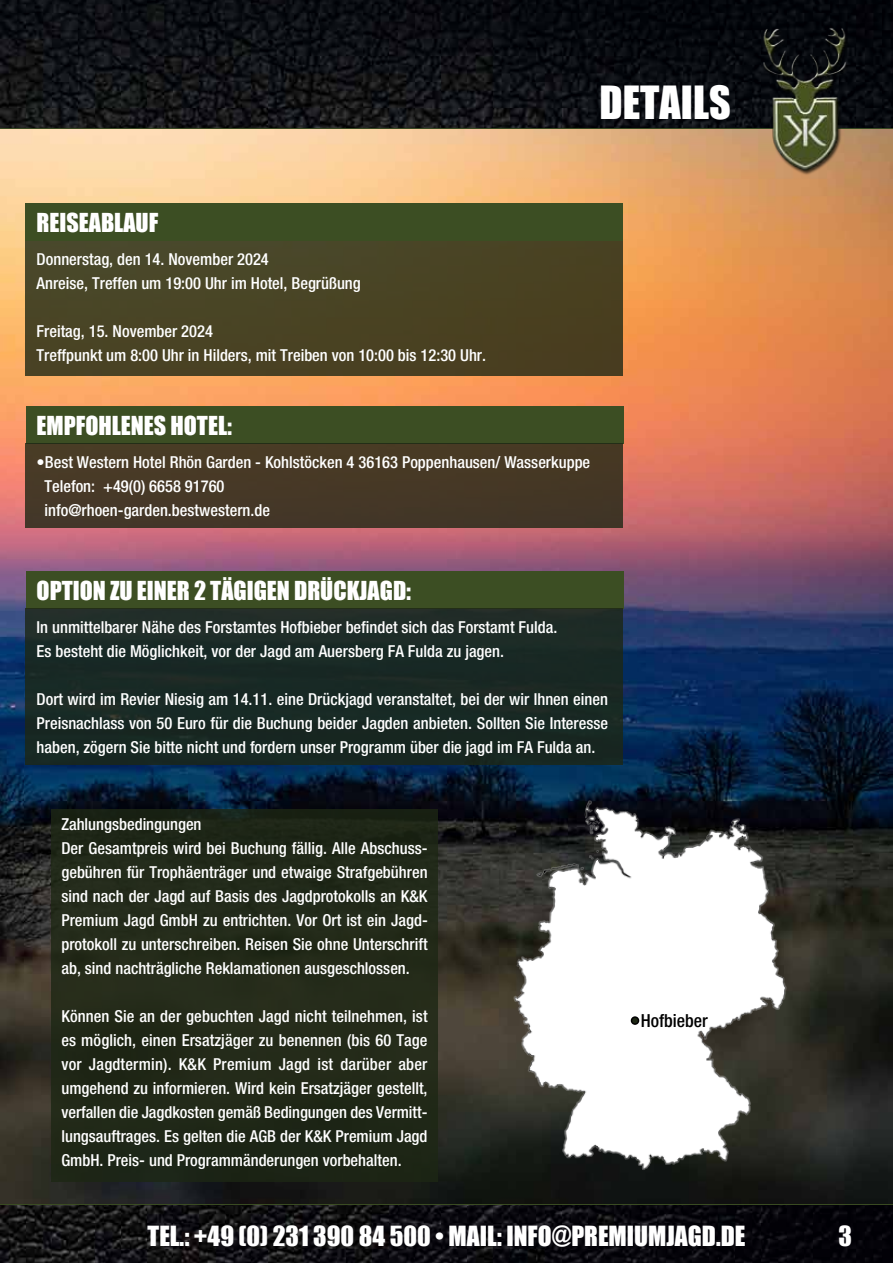
<style>
.page{position:relative;width:893px;height:1263px;background:#fff}
.page>*{position:absolute;margin:0;border:0;box-sizing:border-box;transform-origin:0 0}
.t1{font:42px "Impact";color:#fff}
.t2{font:25.5px "Impact";color:#fff}
.t3{font:24px "Impact";color:#fff}
.t4{font:500 condensed 18px "Helvetica Neue LT Std";color:#000}
.t5{font:500 condensed 16.5px/24px "Helvetica Neue LT Std";color:#fff}
</style>
<div class="page">
<img style="left:0;top:0;width:893px;height:1263px">
<hr style="left:0;top:128px;width:893px;height:2px;background:#3c4e23">
<hr style="left:0;top:1203px;width:893px;height:2px;background:#3c4e23">
<img style="left:0;top:130px;width:893px;height:1073px">
<img style="left:758px;top:19px;width:92px;height:161px">
<div style="left:51px;top:809px;width:387px;height:373px;background:#1d2714"></div>
<img style="left:466px;top:799px;width:397px;height:383px">
<div style="left:631px;top:1017px;width:7px;height:7px;background:#1d2714;border-radius:50%"></div>
<div style="left:631px;top:1016px;width:8px;height:9px;border:2px solid #000;border-radius:50%"></div>
<div style="left:26px;top:204px;width:597px;height:37px;background:#3c4e23"></div>
<div style="left:26px;top:241px;width:597px;height:135px;background:#494324"></div>
<div style="left:26px;top:406px;width:597px;height:37px;background:#3c4e23"></div>
<div style="left:26px;top:443px;width:597px;height:85px;background:#463826"></div>
<div style="left:26px;top:571px;width:597px;height:37px;background:#3c4e23"></div>
<div style="left:26px;top:608px;width:597px;height:156px;background:#182925"></div>
<h1 class="t1" style="left:600px;top:70px;width:133px">DETAILS</h1>
<h3 class="t3" style="left:37px;top:204px;width:123px">REISEABLAUF</h3>
<p class="t5" style="left:37px;top:247px;width:326px">Donnerstag, den 14. November 2024<br>Anreise, Treffen um 19:00 Uhr im Hotel, Begrüßung</p>
<p class="t5" style="left:37px;top:319px;width:451px">Freitag, 15. November 2024<br>Treffpunkt um 8:00 Uhr in Hilders, mit Treiben von 10:00 bis 12:30 Uhr.</p>
<h3 class="t3" style="left:37px;top:407px;width:197px">EMPFOHLENES HOTEL:</h3>
<p class="t5" style="left:45px;top:450px;width:547px;text-indent:-8px">•Best Western Hotel Rhön Garden - Kohlstöcken 4 36163 Poppenhausen/ Wasserkuppe<br>Telefon: +49(0) 6658 91760<br>info@rhoen-garden.bestwestern.de</p>
<h3 class="t3" style="left:37px;top:572px;width:376px">OPTION ZU EINER 2 TÄGIGEN DRÜCKJAGD:</h3>
<p class="t5" style="left:37px;top:615px;width:522px">In unmittelbarer Nähe des Forstamtes Hofbieber befindet sich das Forstamt Fulda.<br>Es besteht die Möglichkeit, vor der Jagd am Auersberg FA Fulda zu jagen.</p>
<p class="t5" style="left:37px;top:687px;width:573px;text-align:justify">Dort wird im Revier Niesig am 14.11. eine Drückjagd veranstaltet, bei der wir Ihnen einen Preisnachlass von 50 Euro für die Buchung beider Jagden anbieten. Sollten Sie Interesse haben, zögern Sie bitte nicht und fordern unser Programm über die jagd im FA Fulda an.</p>
<p class="t5" style="left:61px;top:812px;width:368px">Zahlungsbedingungen<br>Der Gesamtpreis wird bei Buchung fällig. Alle Abschuss&shy;gebühren für Trophäenträger und etwaige Strafgebühren sind nach der Jagd auf Basis des Jagdprotokolls an K&amp;K Premium Jagd GmbH zu entrichten. Vor Ort ist ein Jagd&shy;protokoll zu unterschreiben. Reisen Sie ohne Unterschrift ab, sind nachträgliche Reklamationen ausgeschlossen.</p>
<p class="t5" style="left:61px;top:1004px;width:368px;text-align:justify">Können Sie an der gebuchten Jagd nicht teilnehmen, ist es möglich, einen Ersatzjäger zu benennen (bis 60 Tage vor Jagdtermin). K&amp;K Premium Jagd ist darüber aber umgehend zu informieren. Wird kein Ersatzjäger gestellt, verfallen die Jagdkosten gemäß Bedingungen des Vermitt&shy;lungsauftrages. Es gelten die AGB der K&amp;K Premium Jagd GmbH. Preis- und Programmänderungen vorbehalten.</p>
<p class="t4" style="left:641px;top:1009px;width:68px">Hofbieber</p>
<h2 class="t2" style="left:148px;top:1216px;width:599px">TEL.: +49 (0) 231 390 84 500 • MAIL: INFO@PREMIUMJAGD.DE</h2>
<h2 class="t2" style="left:838px;top:1216px;width:15px">3</h2>
</div>
